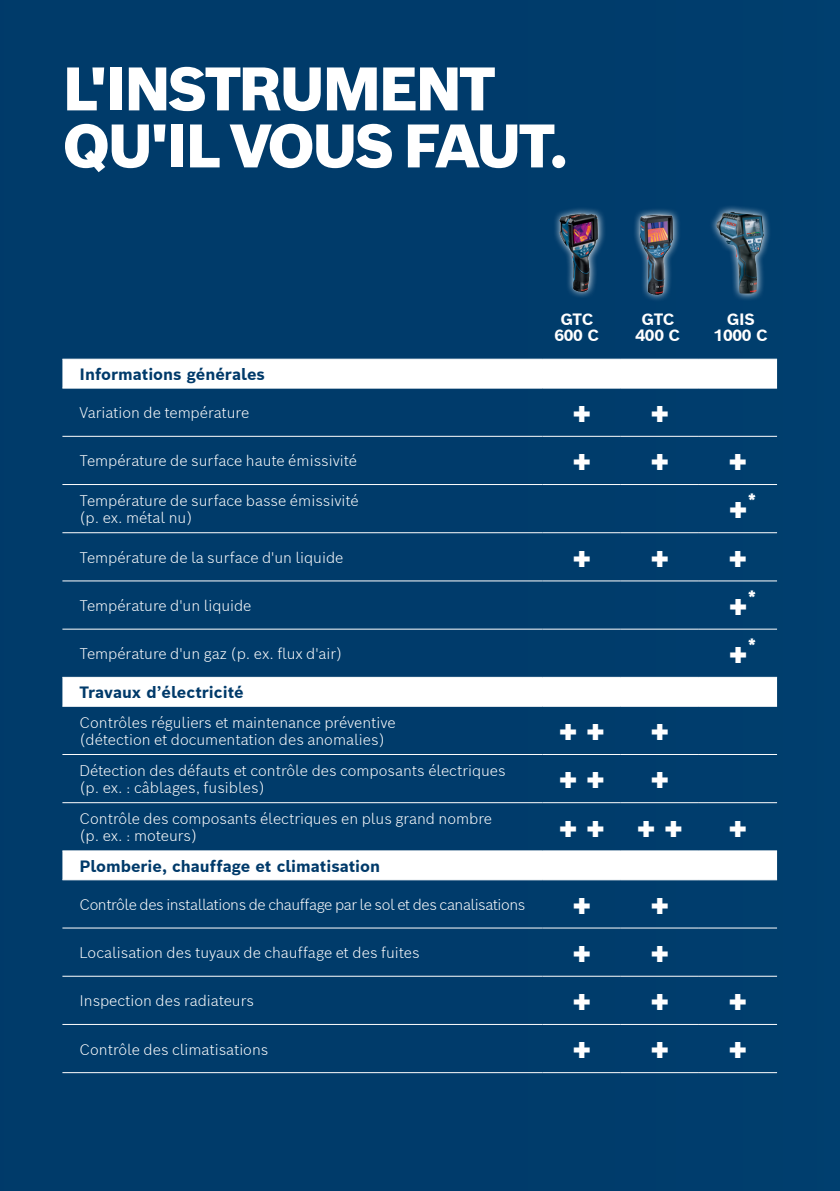
<style>
.page{position:relative;width:840px;height:1191px;background:#fff}
.page>*{position:absolute;margin:0;border:0;box-sizing:border-box;transform-origin:0 0}
.t1{font:900 60px/57px "Bosch Sans";letter-spacing:-.05em;color:#fff}
.t2{font:900 32px "Bosch Sans";color:#fff}
.t3{font:700 16px "Bosch Sans";color:#003a6a}
.t4{font:700 16px/16px "Bosch Sans";letter-spacing:-.02em;color:#fff;text-align:center}
.t5{font:300 15px/17px "Bosch Sans";color:#fff}
.t6{font:300 15px "Bosch Sans";letter-spacing:-.03em;color:#fff}
</style>
<div class="page">
<div style="left:0;top:0;width:839px;height:1191px;background:#003b6b"></div>
<img style="left:555px;top:208px;width:50px;height:89px">
<img style="left:634px;top:209px;width:45px;height:91px">
<svg style="left:711px;top:206px;width:59px;height:94px"></svg>
<img style="left:716px;top:212px;width:21px;height:49px">
<svg style="left:62px;top:360px;width:714px;height:519px"></svg>
<hr style="left:62px;top:359px;width:480px;height:1px;background:#fff">
<hr style="left:542px;top:359px;width:78px;height:1px;background:#fff">
<hr style="left:620px;top:359px;width:78px;height:1px;background:#fff">
<hr style="left:698px;top:359px;width:78px;height:1px;background:#fff">
<hr style="left:62px;top:387px;width:480px;height:1px;background:#fff">
<hr style="left:542px;top:387px;width:78px;height:1px;background:#fff">
<hr style="left:620px;top:387px;width:78px;height:1px;background:#fff">
<hr style="left:698px;top:387px;width:78px;height:1px;background:#fff">
<hr style="left:62px;top:436px;width:480px;height:1px;background:#fff">
<hr style="left:542px;top:436px;width:78px;height:1px;background:#fff">
<hr style="left:620px;top:436px;width:78px;height:1px;background:#fff">
<hr style="left:698px;top:436px;width:78px;height:1px;background:#fff">
<hr style="left:62px;top:484px;width:480px;height:1px;background:#fff">
<hr style="left:542px;top:484px;width:78px;height:1px;background:#fff">
<hr style="left:620px;top:484px;width:78px;height:1px;background:#fff">
<hr style="left:698px;top:484px;width:78px;height:1px;background:#fff">
<hr style="left:62px;top:532px;width:480px;height:1px;background:#fff">
<hr style="left:542px;top:532px;width:78px;height:1px;background:#fff">
<hr style="left:620px;top:532px;width:78px;height:1px;background:#fff">
<hr style="left:698px;top:532px;width:78px;height:1px;background:#fff">
<hr style="left:62px;top:580px;width:480px;height:1px;background:#fff">
<hr style="left:542px;top:580px;width:78px;height:1px;background:#fff">
<hr style="left:620px;top:580px;width:78px;height:1px;background:#fff">
<hr style="left:698px;top:580px;width:78px;height:1px;background:#fff">
<hr style="left:62px;top:628px;width:480px;height:1px;background:#fff">
<hr style="left:542px;top:628px;width:78px;height:1px;background:#fff">
<hr style="left:620px;top:628px;width:78px;height:1px;background:#fff">
<hr style="left:698px;top:628px;width:78px;height:1px;background:#fff">
<hr style="left:62px;top:677px;width:480px;height:1px;background:#fff">
<hr style="left:542px;top:677px;width:78px;height:1px;background:#fff">
<hr style="left:620px;top:677px;width:78px;height:1px;background:#fff">
<hr style="left:698px;top:677px;width:78px;height:1px;background:#fff">
<hr style="left:62px;top:706px;width:480px;height:1px;background:#fff">
<hr style="left:542px;top:706px;width:78px;height:1px;background:#fff">
<hr style="left:620px;top:706px;width:78px;height:1px;background:#fff">
<hr style="left:698px;top:706px;width:78px;height:1px;background:#fff">
<hr style="left:62px;top:754px;width:480px;height:1px;background:#fff">
<hr style="left:542px;top:754px;width:78px;height:1px;background:#fff">
<hr style="left:620px;top:754px;width:78px;height:1px;background:#fff">
<hr style="left:698px;top:754px;width:78px;height:1px;background:#fff">
<hr style="left:62px;top:802px;width:480px;height:1px;background:#fff">
<hr style="left:542px;top:802px;width:78px;height:1px;background:#fff">
<hr style="left:620px;top:802px;width:78px;height:1px;background:#fff">
<hr style="left:698px;top:802px;width:78px;height:1px;background:#fff">
<hr style="left:62px;top:850px;width:480px;height:1px;background:#fff">
<hr style="left:542px;top:850px;width:78px;height:1px;background:#fff">
<hr style="left:620px;top:850px;width:78px;height:1px;background:#fff">
<hr style="left:698px;top:850px;width:78px;height:1px;background:#fff">
<hr style="left:62px;top:879px;width:480px;height:1px;background:#fff">
<hr style="left:542px;top:879px;width:78px;height:1px;background:#fff">
<hr style="left:620px;top:879px;width:78px;height:1px;background:#fff">
<hr style="left:698px;top:879px;width:78px;height:1px;background:#fff">
<hr style="left:62px;top:927px;width:480px;height:1px;background:#fff">
<hr style="left:542px;top:927px;width:78px;height:1px;background:#fff">
<hr style="left:620px;top:927px;width:78px;height:1px;background:#fff">
<hr style="left:698px;top:927px;width:78px;height:1px;background:#fff">
<hr style="left:62px;top:975px;width:480px;height:1px;background:#fff">
<hr style="left:542px;top:975px;width:78px;height:1px;background:#fff">
<hr style="left:620px;top:975px;width:78px;height:1px;background:#fff">
<hr style="left:698px;top:975px;width:78px;height:1px;background:#fff">
<hr style="left:62px;top:1024px;width:480px;height:1px;background:#fff">
<hr style="left:542px;top:1024px;width:78px;height:1px;background:#fff">
<hr style="left:620px;top:1024px;width:78px;height:1px;background:#fff">
<hr style="left:698px;top:1024px;width:78px;height:1px;background:#fff">
<hr style="left:62px;top:1072px;width:480px;height:1px;background:#fff">
<hr style="left:542px;top:1072px;width:78px;height:1px;background:#fff">
<hr style="left:620px;top:1072px;width:78px;height:1px;background:#fff">
<hr style="left:698px;top:1072px;width:78px;height:1px;background:#fff">
<h1 class="t1" style="left:62px;top:60px;width:507px">L'INSTRUMENT<br>QU'IL VOUS FAUT.</h1>
<p class="t4" style="left:554px;top:311px;width:46px">GTC<br>600 C</p>
<p class="t4" style="left:635px;top:311px;width:46px">GTC<br>400 C</p>
<p class="t4" style="left:713px;top:311px;width:56px">GIS<br>1000 C</p>
<p class="t3" style="left:79px;top:363px;width:187px">Informations générales</p>
<p class="t5" style="left:79px;top:404px;width:171px">Variation de température</p>
<h2 class="t2" style="left:571px;top:392px;width:21px">+</h2>
<h2 class="t2" style="left:649px;top:392px;width:21px">+</h2>
<p class="t5" style="left:79px;top:452px;width:279px">Température de surface haute émissivité</p>
<h2 class="t2" style="left:571px;top:440px;width:21px">+</h2>
<h2 class="t2" style="left:649px;top:440px;width:21px">+</h2>
<h2 class="t2" style="left:727px;top:440px;width:21px">+</h2>
<p class="t5" style="left:79px;top:492px;width:280px">Température de surface basse émissivité (p. ex. métal nu)</p>
<h2 class="t2" style="left:728px;top:489px;width:29px">+<sup>*</sup></h2>
<p class="t5" style="left:79px;top:548px;width:265px">Température de la surface d'un liquide</p>
<h2 class="t2" style="left:571px;top:537px;width:21px">+</h2>
<h2 class="t2" style="left:649px;top:537px;width:21px">+</h2>
<h2 class="t2" style="left:727px;top:537px;width:21px">+</h2>
<p class="t5" style="left:79px;top:596px;width:173px">Température d'un liquide</p>
<h2 class="t2" style="left:728px;top:585px;width:29px">+<sup>*</sup></h2>
<p class="t5" style="left:79px;top:645px;width:264px">Température d'un gaz (p. ex. flux d'air)</p>
<h2 class="t2" style="left:728px;top:633px;width:29px">+<sup>*</sup></h2>
<p class="t3" style="left:79px;top:681px;width:165px">Travaux d’électricité</p>
<p class="t5" style="left:79px;top:713px;width:317px">Contrôles réguliers et maintenance préventive (détection et documentation des anomalies)</p>
<h2 class="t2" style="left:558px;top:710px;width:48px">+ +</h2>
<h2 class="t2" style="left:649px;top:710px;width:21px">+</h2>
<p class="t5" style="left:79px;top:761px;width:427px">Détection des défauts et contrôle des composants électriques (p. ex. : câblages, fusibles)</p>
<h2 class="t2" style="left:558px;top:758px;width:48px">+ +</h2>
<h2 class="t2" style="left:649px;top:758px;width:21px">+</h2>
<p class="t5" style="left:79px;top:810px;width:414px">Contrôle des composants électriques en plus grand nombre (p. ex. : moteurs)</p>
<h2 class="t2" style="left:558px;top:807px;width:126px">+ + + +</h2>
<h2 class="t2" style="left:727px;top:807px;width:21px">+</h2>
<p class="t3" style="left:79px;top:855px;width:302px">Plomberie, chauffage et climatisation</p>
<p class="t6" style="left:79px;top:894px;width:447px">Contrôle des installations de chauffage par le sol et des canalisations</p>
<h2 class="t2" style="left:571px;top:884px;width:21px">+</h2>
<h2 class="t2" style="left:649px;top:884px;width:21px">+</h2>
<p class="t5" style="left:79px;top:943px;width:341px">Localisation des tuyaux de chauffage et des fuites</p>
<h2 class="t2" style="left:571px;top:932px;width:21px">+</h2>
<h2 class="t2" style="left:649px;top:932px;width:21px">+</h2>
<p class="t5" style="left:79px;top:992px;width:176px">Inspection des radiateurs</p>
<h2 class="t2" style="left:571px;top:980px;width:21px">+</h2>
<h2 class="t2" style="left:649px;top:980px;width:21px">+</h2>
<h2 class="t2" style="left:727px;top:980px;width:21px">+</h2>
<p class="t5" style="left:79px;top:1040px;width:190px">Contrôle des climatisations</p>
<h2 class="t2" style="left:571px;top:1028px;width:21px">+</h2>
<h2 class="t2" style="left:649px;top:1028px;width:21px">+</h2>
<h2 class="t2" style="left:727px;top:1028px;width:21px">+</h2>
</div>
